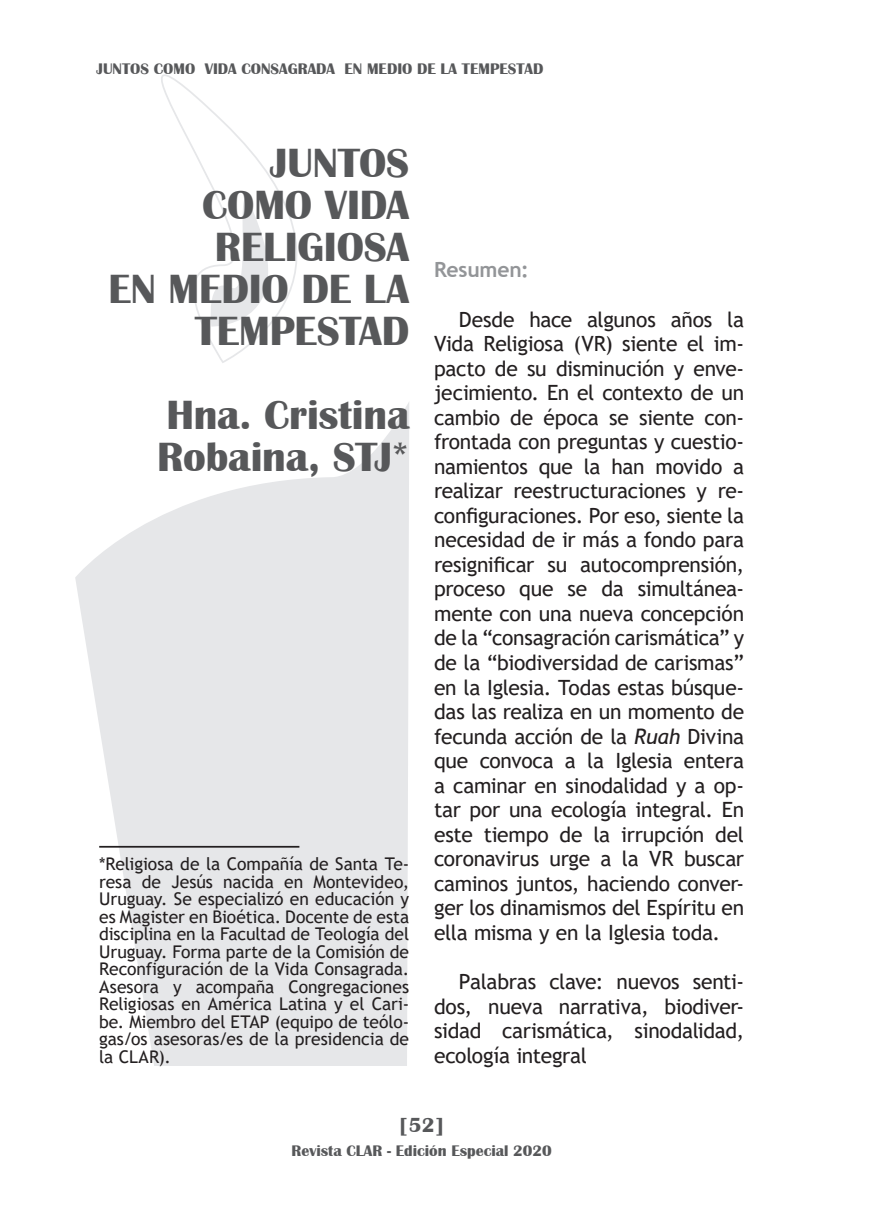
<style>
.page{position:relative;width:893px;height:1216px;background:#fff}
.page>*{position:absolute;margin:0;border:0;box-sizing:border-box;transform-origin:0 0}
.t1{font:700 42px/42px "Britannic";letter-spacing:-.005em;color:#57585a;text-align:right}
.t2{font:21px/24.5px "Trebuchet MS";letter-spacing:-.015em;color:#231f20;text-align:justify}
.t3{font:700 21px "Trebuchet MS";letter-spacing:-.01em;color:#939598}
.t4{font:700 21px "Britannic";color:#57585a}
.t5{font:17.5px/17.5px "Trebuchet MS";color:#231f20;text-align:justify}
.t6{font:700 15.75px "Britannic";color:#57585a}
.s1{font-style:italic}
</style>
<div class="page">
<svg style="left:75px;top:402px;width:334px;height:663px;fill:#e6e7e9"></svg>
<svg style="left:161px;top:74px;width:137px;height:289px"></svg>
<svg style="left:205px;top:132px;width:89px;height:195px"></svg>
<hr style="left:100px;top:845px;width:199px;height:2px;background:#231f20">
<p class="t6" style="left:97px;top:60px;width:448px">JUNTOS COMO VIDA CONSAGRADA EN MEDIO DE LA TEMPESTAD</p>
<h1 class="t1" style="left:109px;top:143px;width:302px">JUNTOS<br>COMO VIDA<br>RELIGIOSA<br>EN MEDIO DE LA<br>TEMPESTAD</h1>
<h1 class="t1" style="left:157px;top:395px;width:253px;text-align:left">Hna. Cristina<br>Robaina, STJ*</h1>
<p class="t5" style="left:99px;top:855px;width:312px">*Religiosa de la Compañía de Santa Te&shy;resa de Jesús nacida en Montevideo, Uruguay. Se especializó en educación y es Magister en Bioética. Docente de esta disciplina en la Facultad de Teología del Uruguay. Forma parte de la Comisión de Reconfiguración de la Vida Consagrada.<br>Asesora y acompaña Congregaciones Religiosas en América Latina y el Cari&shy;be. Miembro del ETAP (equipo de teólo&shy;gas/os asesoras/es de la presidencia de la CLAR).</p>
<p class="t3" style="left:434px;top:257px;width:96px">Resumen:</p>
<p class="t2" style="left:434px;top:307px;width:312px;text-indent:25px">Desde hace algunos años la Vida Religiosa (VR) siente el im&shy;pacto de su disminución y enve&shy;jecimiento. En el contexto de un cambio de época se siente con&shy;frontada con preguntas y cuestio&shy;namientos que la han movido a realizar reestructuraciones y re&shy;configuraciones. Por eso, siente la necesidad de ir más a fondo para resignificar su autocomprensión, proceso que se da simultánea&shy;mente con una nueva concepción de la “consagración carismática” y de la “biodiversidad de carismas” en la Iglesia. Todas estas búsque&shy;das las realiza en un momento de fecunda acción de la <span class="s1">Ruah</span> Divina que convoca a la Iglesia entera a caminar en sinodalidad y a op&shy;tar por una ecología integral. En este tiempo de la irrupción del coronavirus urge a la VR buscar caminos juntos, haciendo conver&shy;ger los dinamismos del Espíritu en ella misma y en la Iglesia toda.</p>
<p class="t2" style="left:434px;top:969px;width:312px;text-indent:25px">Palabras clave: nuevos senti&shy;dos, nueva narrativa, biodiver&shy;sidad carismática, sinodalidad, ecología integral</p>
<p class="t4" style="left:398px;top:1112px;width:48px">[52]</p>
<p class="t6" style="left:292px;top:1141px;width:261px">Revista CLAR - Edición Especial 2020</p>
</div>
